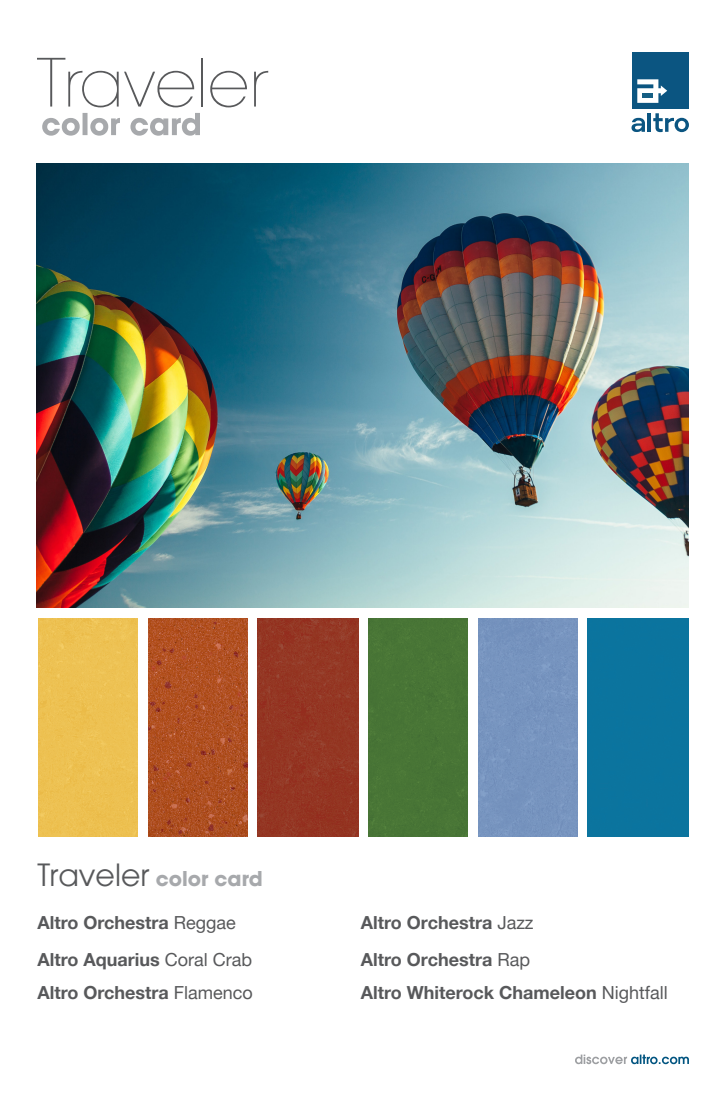
<style>
.page{position:relative;width:725px;height:1100px;background:#fff}
.page>*{position:absolute;margin:0;border:0;box-sizing:border-box;transform-origin:0 0}
.Main_title{font:200 65.8px "Avant Garde";color:#58595b}
.t1{font:700 20px "Avant Garde";color:#a7a9ac}
.Product_names{font:700 18px/33px "Helvetica Neue LT Pro";color:#58595b}
.s1{font-weight:400;font-size:30px;color:#58595b}
.s2{font-weight:400}
</style>
<div class="page">
<svg style="left:575px;top:1055px;width:114px;height:9px"></svg>
<img style="left:148px;top:618px;width:99px;height:219px">
<div style="left:38px;top:619px;width:100px;height:218px;background:#edc152"></div>
<div style="left:258px;top:618px;width:100px;height:219px;background:#943623"></div>
<div style="left:478px;top:618px;width:100px;height:219px;background:#7694bf"></div>
<div style="left:368px;top:618px;width:100px;height:219px;background:#487536"></div>
<img style="left:36px;top:163px;width:653px;height:444px">
<hr style="left:648px;top:113px;width:3px;height:19px;background:#0b5581">
<svg style="left:632px;top:118px;width:13px;height:14px"></svg>
<svg style="left:653px;top:113px;width:36px;height:19px"></svg>
<div style="left:632px;top:52px;width:56px;height:56px;background:#0b5581"></div>
<svg style="left:637px;top:79px;width:30px;height:24px"></svg>
<div style="left:643px;top:93px;width:10px;height:5px;background:#165f84"></div>
<svg style="left:42px;top:113px;width:158px;height:23px"></svg>
<div style="left:587px;top:618px;width:102px;height:219px;background:#0b749e"></div>
<p class="Main_title" style="left:37px;top:44px;width:234px">Traveler</p>
<p class="t1" style="left:37px;top:865px;width:227px"><span class="s1">Traveler</span> color card</p>
<p class="Product_names" style="left:37px;top:905px;width:200px">Altro Orchestra <span class="s2">Reggae</span></p>
<p class="Product_names" style="left:37px;top:942px;width:217px">Altro Aquarius <span class="s2">Coral Crab<br></span>Altro Orchestra <span class="s2">Flamenco</span></p>
<p class="Product_names" style="left:361px;top:905px;width:174px">Altro Orchestra <span class="s2">Jazz</span></p>
<p class="Product_names" style="left:361px;top:942px;width:308px">Altro Orchestra <span class="s2">Rap<br></span>Altro Whiterock Chameleon <span class="s2">Nightfall</span></p>
</div>
